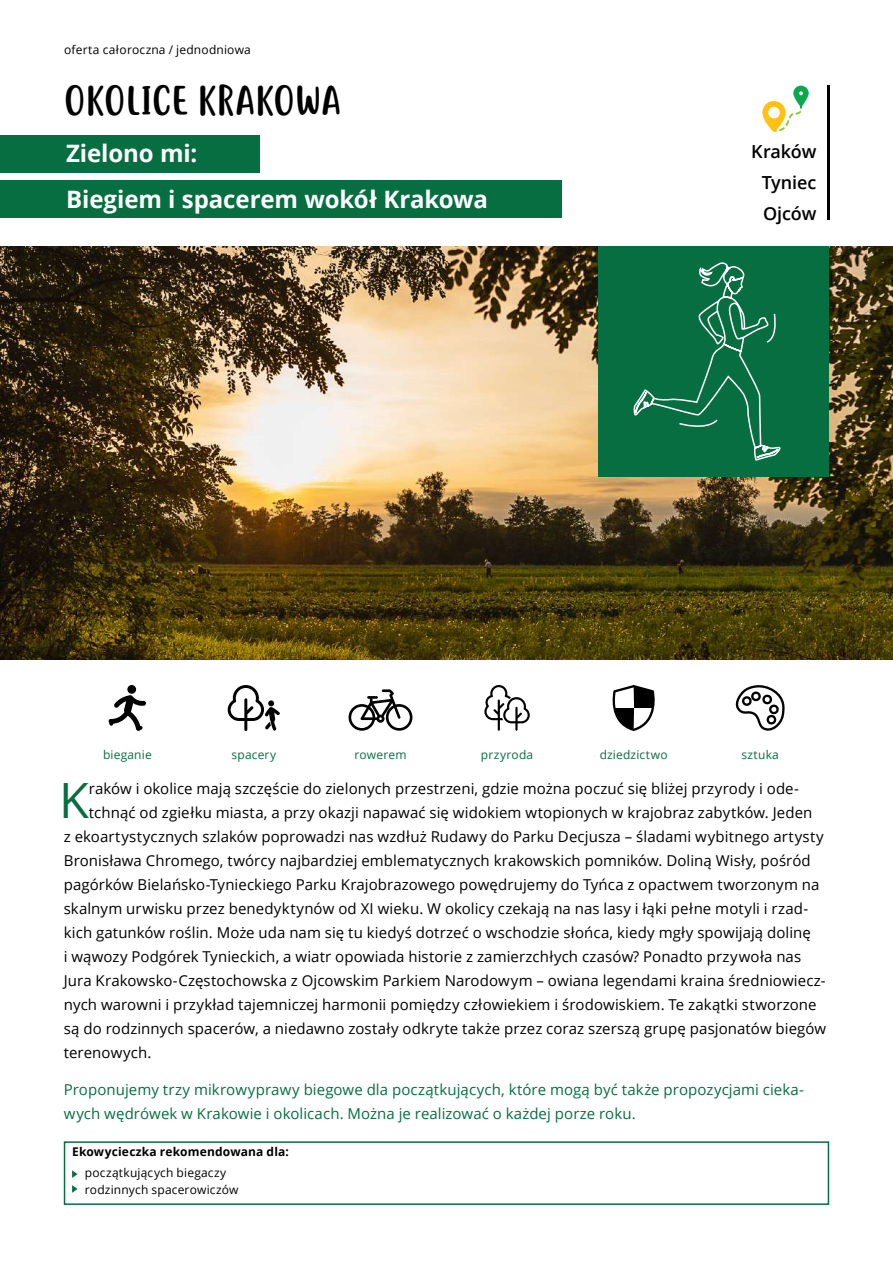
<style>
.page{position:relative;width:893px;height:1263px;background:#fff}
.page>*{position:absolute;margin:0;border:0;box-sizing:border-box;transform-origin:0 0}
.t1{font:48.6px "Open Sans";color:#076e41}
.t2{font:39.3px "Justtellmewhat";letter-spacing:-.01em;color:#000}
.t3{font:700 24px/46.5px "Open Sans";letter-spacing:-.005em;color:#fff}
.t4{font:600 18px/30.8px "Open Sans";letter-spacing:-.005em;color:#000;text-align:justify}
.t5{font:15px "Open Sans";letter-spacing:.005em;color:#000}
.t6{font:15px/24px "Open Sans";letter-spacing:.005em;color:#076e41}
.t7{font:12px/16.5px "Open Sans";letter-spacing:.015em;color:#000}
.t8{font:12px "Open Sans";letter-spacing:.015em;color:#076e41}
.t9{font:700 12px "Open Sans";letter-spacing:.015em;color:#000}
</style>
<div class="page">
<div style="left:0;top:181px;width:561px;height:37px;background:#076e41"></div>
<div style="left:0;top:136px;width:260px;height:37px;background:#076e41"></div>
<img style="left:0;top:246px;width:893px;height:413px">
<svg style="left:762px;top:86px;width:47px;height:46px"></svg>
<div style="left:64px;top:1141px;width:765px;height:64px;border:2px solid #076e41"></div>
<div style="left:598px;top:246px;width:231px;height:231px;background:#076e41"></div>
<svg style="left:484px;top:685px;width:46px;height:46px"></svg>
<svg style="left:109px;top:695px;width:37px;height:36px"></svg>
<div style="left:127px;top:685px;width:9px;height:9px;background:#000;border-radius:50%"></div>
<svg style="left:228px;top:685px;width:52px;height:46px"></svg>
<svg style="left:612px;top:685px;width:43px;height:46px"></svg>
<svg style="left:349px;top:689px;width:63px;height:42px"></svg>
<svg style="left:629px;top:262px;width:171px;height:347px"></svg>
<svg style="left:735px;top:685px;width:50px;height:46px"></svg>
<hr style="left:827px;top:85px;width:2px;height:135px;background:#000">
<svg style="left:72px;top:1185px;width:6px;height:8px"></svg>
<svg style="left:72px;top:1170px;width:6px;height:8px"></svg>
<p class="t7" style="left:64px;top:41px;width:188px">oferta całoroczna / jednodniowa</p>
<h2 class="t2" style="left:64px;top:78px;width:279px">OKOLICE KRAKOWA</h2>
<h3 class="t3" style="left:66px;top:129px;width:424px">Zielono mi:<br>Biegiem i spacerem wokół Krakowa</h3>
<p class="t4" style="left:762px;top:136px;width:56px;text-indent:-11px">Kraków Tyniec Ojców</p>
<p class="t8" style="left:103px;top:746px;width:50px">bieganie</p>
<p class="t8" style="left:232px;top:746px;width:46px">spacery</p>
<p class="t8" style="left:354px;top:746px;width:54px">rowerem</p>
<p class="t8" style="left:481px;top:746px;width:54px">przyroda</p>
<p class="t8" style="left:600px;top:746px;width:69px">dziedzictwo</p>
<p class="t8" style="left:741px;top:746px;width:39px">sztuka</p>
<h1 class="t1" style="left:59px;top:767px;width:31px">K</h1>
<p class="t5" style="left:89px;top:779px;width:712px">raków i okolice mają szczęście do zielonych przestrzeni, gdzie można poczuć się bliżej przyrody i ode-</p>
<p class="t5" style="left:89px;top:803px;width:725px">tchnąć od zgiełku miasta, a przy okazji napawać się widokiem wtopionych w krajobraz zabytków. Jeden</p>
<p class="t5" style="left:64px;top:827px;width:761px">z ekoartystycznych szlaków poprowadzi nas wzdłuż Rudawy do Parku Decjusza – śladami wybitnego artysty</p>
<p class="t5" style="left:64px;top:851px;width:748px">Bronisława Chromego, twórcy najbardziej emblematycznych krakowskich pomników. Doliną Wisły, pośród</p>
<p class="t5" style="left:64px;top:875px;width:757px">pagórków Bielańsko-Tynieckiego Parku Krajobrazowego powędrujemy do Tyńca z opactwem tworzonym na</p>
<p class="t5" style="left:64px;top:899px;width:746px">skalnym urwisku przez benedyktynów od XI wieku. W okolicy czekają na nas lasy i łąki pełne motyli i rzad-</p>
<p class="t5" style="left:64px;top:923px;width:749px">kich gatunków roślin. Może uda nam się tu kiedyś dotrzeć o wschodzie słońca, kiedy mgły spowijają dolinę</p>
<p class="t5" style="left:64px;top:947px;width:739px">i wąwozy Podgórek Tynieckich, a wiatr opowiada historie z zamierzchłych czasów? Ponadto przywoła nas</p>
<p class="t5" style="left:64px;top:971px;width:763px">Jura Krakowsko-Częstochowska z Ojcowskim Parkiem Narodowym – owiana legendami kraina średniowiecz-</p>
<p class="t5" style="left:64px;top:995px;width:754px">nych warowni i przykład tajemniczej harmonii pomiędzy człowiekiem i środowiskiem. Te zakątki stworzone</p>
<p class="t5" style="left:64px;top:1019px;width:764px">są do rodzinnych spacerów, a niedawno zostały odkryte także przez coraz szerszą grupę pasjonatów biegów</p>
<p class="t5" style="left:64px;top:1043px;width:89px">terenowych.</p>
<p class="t6" style="left:64px;top:1077px;width:742px">Proponujemy trzy mikrowyprawy biegowe dla początkujących, które mogą być także propozycjami cieka&shy;wych wędrówek w Krakowie i okolicach. Można je realizować o każdej porze roku.</p>
<p class="t9" style="left:72px;top:1143px;width:218px">Ekowycieczka rekomendowana dla:</p>
<p class="t7" style="left:85px;top:1164px;width:155px">początkujących biegaczy rodzinnych spacerowiczów</p>
</div>
